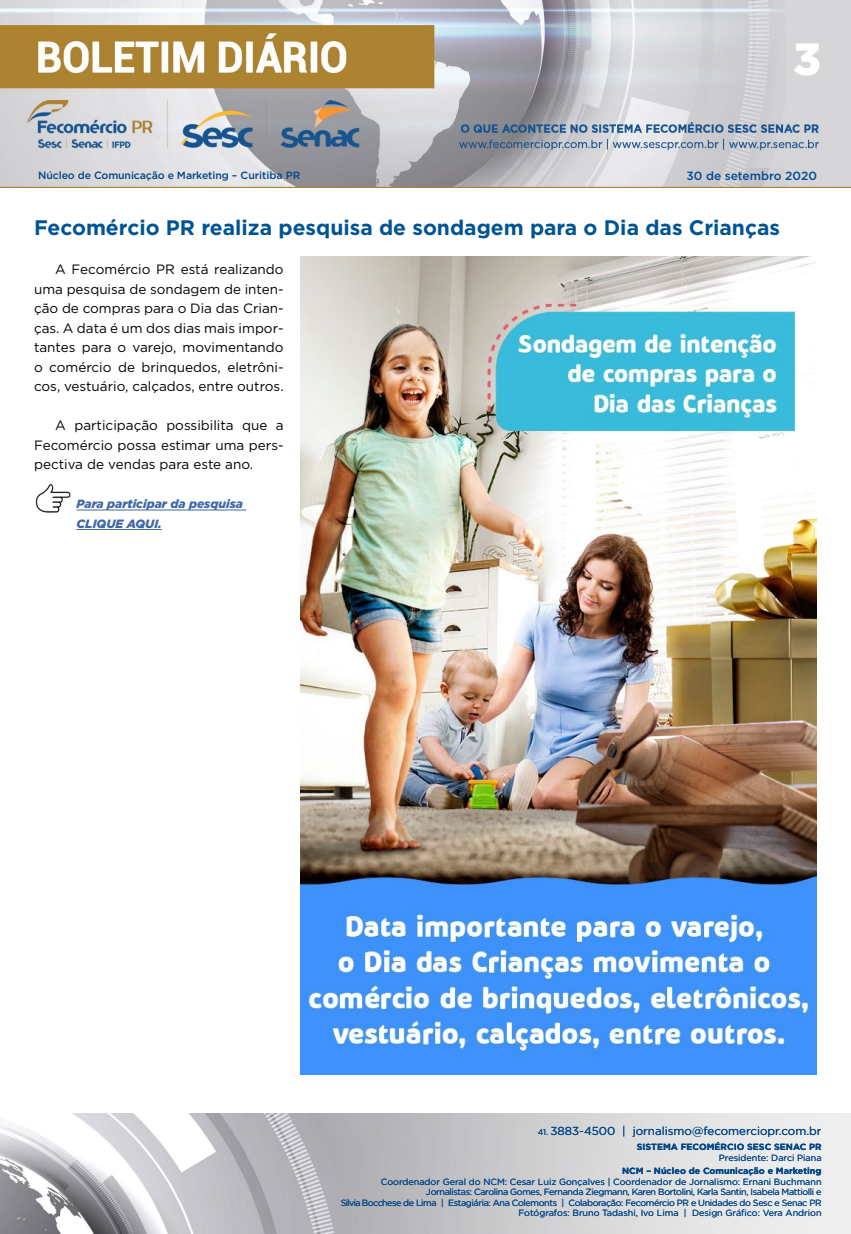
<style>
.page{position:relative;width:851px;height:1234px;background:#fff}
.page>*{position:absolute;margin:0;border:0;box-sizing:border-box;transform-origin:0 0}
.t1{font:900 45px "Gotham";color:#fff}
.t2{font:700 21px "Gotham";color:#005493}
.t3{font:13.5px/19.5px "Gotham";color:#000;text-align:justify}
.t4{font:italic 900 12px/19.5px "Gotham";color:#3f68a5}
.t5{font:500 11.85px "Gotham";color:#004a93}
.t6{font:11.55px "Gotham";color:#004587}
.t7{font:500 10.5px "Gotham";letter-spacing:-.01em;color:#004587}
.t8{font:9px/10.5px "Gotham";letter-spacing:-.04em;color:#004587;text-align:right}
.t9{font:700 9px "Gotham";color:#004587}
.t10{font:9px "Gotham";color:#004587}
.s1{font-size:8.25px}
</style>
<div class="page">
<img style="left:0;top:0;width:850px;height:188px">
<img style="left:0;top:1113px;width:850px;height:120px">
<hr style="left:77px;top:509px;width:169px;height:1px;background:#3f68a5">
<hr style="left:77px;top:529px;width:85px;height:1px;background:#3f68a5">
<img style="left:36px;top:484px;width:35px;height:28px">
<img style="left:300px;top:256px;width:516px;height:818px">
<h1 class="t1" style="left:793px;top:28px;width:29px">3</h1>
<p class="t7" style="left:38px;top:168px;width:264px">Núcleo de Comunicação e Marketing – Curitiba PR</p>
<h3 class="t5" style="left:686px;top:167px;width:132px">30 de setembro 2020</h3>
<h2 class="t2" style="left:34px;top:214px;width:747px">Fecomércio PR realiza pesquisa de sondagem para o Dia das Crianças</h2>
<p class="t3" style="left:34px;top:259px;width:251px;text-indent:21px">A Fecomércio PR está realizando uma pesquisa de sondagem de inten&shy;ção de compras para o Dia das Crian&shy;ças. A data é um dos dias mais impor&shy;tantes para o varejo, movimentando o comércio de brinquedos, eletrôni&shy;cos, vestuário, calçados, entre outros.</p>
<h3 class="t3" style="left:34px;top:415px;width:251px;text-indent:21px">A participação possibilita que a Fecomércio possa estimar uma pers&shy;pectiva de vendas para este ano.</h3>
<h3 class="t4" style="left:77px;top:494px;width:168px">Para participar da pesquisa<br>CLIQUE AQUI.</h3>
<p class="t6" style="left:537px;top:1123px;width:285px"><span class="s1">41.</span> 3883-4500 | jornalismo@fecomerciopr.com.br</p>
<p class="t9" style="left:636px;top:1140px;width:186px">SISTEMA FECOMÉRCIO SESC SENAC PR</p>
<p class="t10" style="left:718px;top:1151px;width:104px">Presidente: Darci Piana</p>
<p class="t9" style="left:622px;top:1164px;width:201px">NCM – Núcleo de Comunicação e Marketing</p>
<p class="t8" style="left:341px;top:1175px;width:482px">Coordenador Geral do NCM: Cesar Luiz Gonçalves | Coordenador de Jornalismo: Ernani Buchmann Jornalistas: Carolina Gomes, Fernanda Ziegmann, Karen Bortolini, Karla Santin, Isabela Mattiolli e<br>Silvia Bocchese de Lima | Estagiária: Ana Colemonts | Colaboração: Fecomércio PR e Unidades do Sesc e Senac PR Fotógrafos: Bruno Tadashi, Ivo Lima | Design Gráfico: Vera Andrion</p>
</div>
